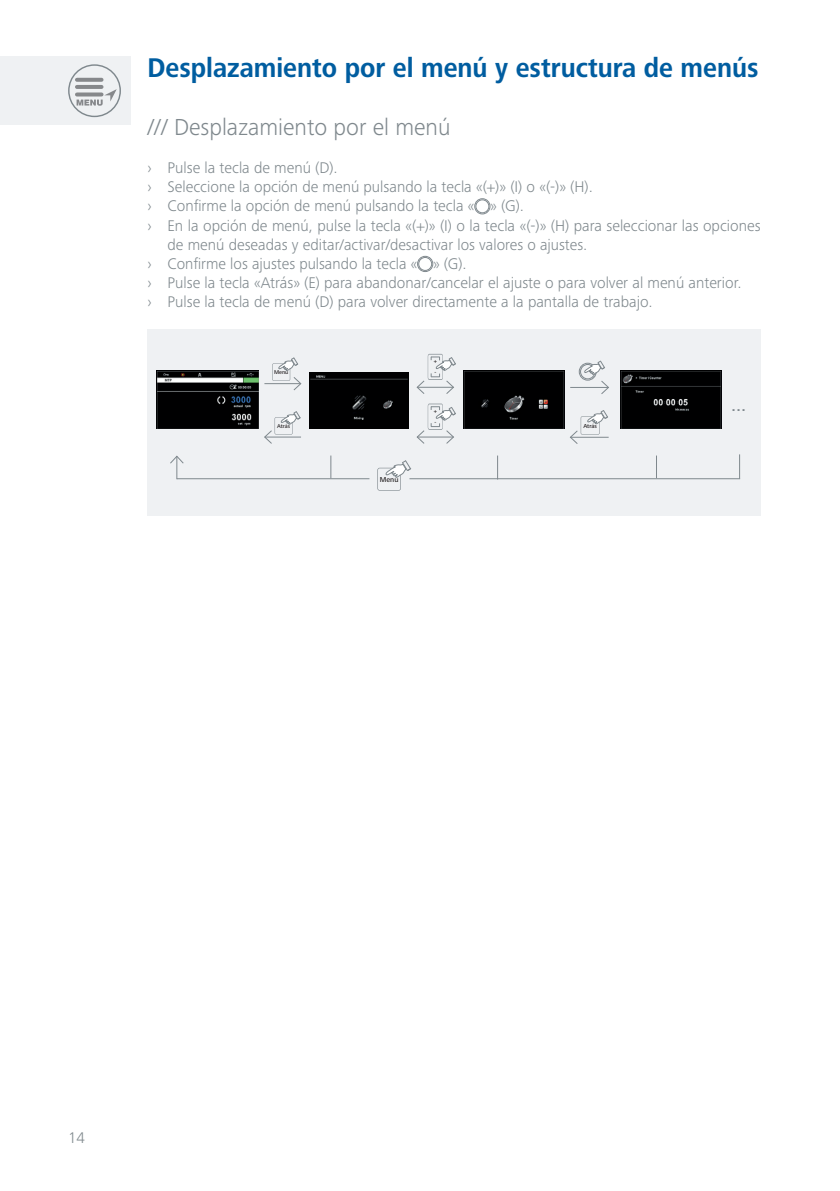
<style>
.page{position:relative;width:840px;height:1191px;background:#fff}
.page>*{position:absolute;margin:0;border:0;box-sizing:border-box;transform-origin:0 0}
.t1{font:700 28px "Frutiger Next IKA";color:#005da0;scale:.92 1}
.t2{font:300 24px "Frutiger Next IKA";color:#7f888d}
.t3{font:500 18px "Frutiger Next IKA";color:#7f888d}
.t4{font:300 16px "Frutiger Next IKA";color:#7f888d}
.t5{font:500 7.4px "Frutiger Next IKA";color:#231f20}
.t6{font:500 6px "Frutiger Next IKA";letter-spacing:-.005em;color:#231f20}
.t7{font:500 5.8px/11.6px "Frutiger Next IKA";color:#231f20}
.t8{font:500 5.6px "Frutiger Next IKA";color:#231f20}
</style>
<div class="page">
<div style="left:474px;top:198px;width:16px;height:16px;border:1px solid #7f888d;border-radius:50%"></div>
<div style="left:475px;top:200px;width:14px;height:13px;border:1px solid #7f888d;border-radius:50%"></div>
<div style="left:417px;top:256px;width:16px;height:16px;border:1px solid #7f888d;border-radius:50%"></div>
<div style="left:418px;top:257px;width:13px;height:14px;border:1px solid #7f888d;border-radius:50%"></div>
<div style="left:0;top:57px;width:130px;height:68px;background:#eff1f3"></div>
<div style="left:68px;top:64px;width:53px;height:53px;border:1px solid #7f888d;border-radius:50%"></div>
<svg style="left:77px;top:78px;width:24px;height:4px"></svg>
<hr style="left:77px;top:85px;width:24px;height:4px;background:#86888b">
<svg style="left:76px;top:89px;width:41px;height:17px"></svg>
<div style="left:147px;top:330px;width:613px;height:186px;background:#eff1f3"></div>
<div style="left:578px;top:363px;width:18px;height:17px;border:1px solid #7f888d;border-radius:50%"></div>
<div style="left:580px;top:364px;width:15px;height:15px;border:1px solid #7f888d;border-radius:50%"></div>
<hr style="left:570px;top:387px;width:38px;height:1px;background:#7f888d">
<svg style="left:584px;top:360px;width:25px;height:34px"></svg>
<hr style="left:264px;top:383px;width:36px;height:1px;background:#7f888d">
<svg style="left:272px;top:357px;width:30px;height:34px"></svg>
<svg style="left:264px;top:411px;width:37px;height:33px"></svg>
<svg style="left:570px;top:410px;width:38px;height:34px"></svg>
<svg style="left:497px;top:455px;width:1px;height:23px"></svg>
<svg style="left:330px;top:455px;width:1px;height:23px"></svg>
<hr style="left:409px;top:478px;width:330px;height:1px;background:#7f888d">
<svg style="left:170px;top:455px;width:14px;height:24px"></svg>
<svg style="left:377px;top:460px;width:34px;height:31px"></svg>
<hr style="left:177px;top:478px;width:192px;height:1px;background:#7f888d">
<svg style="left:416px;top:354px;width:40px;height:40px"></svg>
<svg style="left:416px;top:403px;width:40px;height:41px"></svg>
<img style="left:309px;top:372px;width:99px;height:57px">
<img style="left:157px;top:370px;width:102px;height:59px">
<img style="left:463px;top:371px;width:101px;height:58px">
<img style="left:620px;top:371px;width:100px;height:58px">
<h1 class="t1" style="left:147px;top:52px;width:665px">Desplazamiento por el menú y estructura de menús</h1>
<h2 class="t2" style="left:147px;top:113px;width:304px">/// Desplazamiento por el menú</h2>
<p class="t4" style="left:147px;top:158px;width:192px">› Pulse la tecla de menú (D).</p>
<p class="t4" style="left:147px;top:178px;width:446px">› Seleccione la opción de menú pulsando la tecla «(+)» (I) o «(-)» (H).</p>
<p class="t4" style="left:147px;top:197px;width:378px">› Confirme la opción de menú pulsando la tecla « » (G).</p>
<p class="t4" style="left:147px;top:216px;width:614px">› En la opción de menú, pulse la tecla «(+)» (I) o la tecla «(-)» (H) para seleccionar las opciones</p>
<p class="t4" style="left:167px;top:235px;width:421px">de menú deseadas y editar/activar/desactivar los valores o ajustes.</p>
<p class="t4" style="left:147px;top:254px;width:320px">› Confirme los ajustes pulsando la tecla « » (G).</p>
<p class="t4" style="left:147px;top:274px;width:595px">› Pulse la tecla «Atrás» (E) para abandonar/cancelar el ajuste o para volver al menú anterior.</p>
<p class="t4" style="left:147px;top:293px;width:506px">› Pulse la tecla de menú (D) para volver directamente a la pantalla de trabajo.</p>
<p class="t7" style="left:433px;top:355px;width:5px">+ -</p>
<p class="t7" style="left:433px;top:405px;width:5px">+ -</p>
<p class="t8" style="left:274px;top:369px;width:16px">Menú</p>
<p class="t8" style="left:277px;top:423px;width:14px">Atrás</p>
<p class="t6" style="left:583px;top:422px;width:15px">Atrás</p>
<p class="t5" style="left:379px;top:475px;width:20px">Menú</p>
<p class="t3" style="left:730px;top:394px;width:17px">...</p>
<p class="t4" style="left:68px;top:1128px;width:18px">14</p>
</div>
